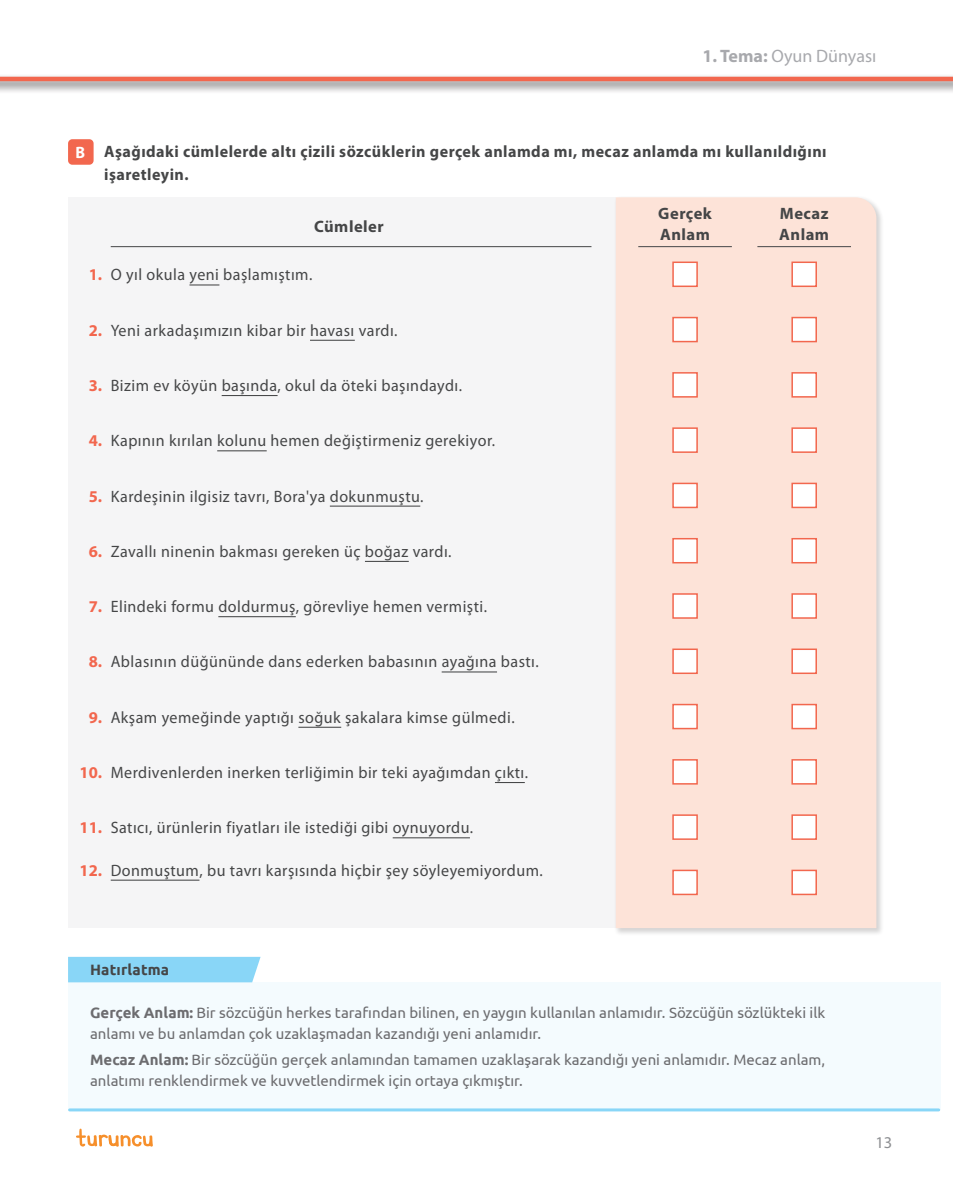
<style>
.page{position:relative;width:953px;height:1195px;background:#fff}
.page>*{position:absolute;margin:0;border:0;box-sizing:border-box;transform-origin:0 0}
.t1{font:18px "Myriad Pro";color:#a8a9ad}
.t2{font:16.5px "Myriad Pro";letter-spacing:.03em;color:#454647}
.t3{font:700 16.5px/21px "Myriad Pro";letter-spacing:.03em;color:#454647}
.t4{font:16.5px "Myriad Pro";color:#8d8f92}
.t5{font:700 16.5px "Myriad Pro";color:#fff}
.t6{font:15px/21px "Ubuntu";color:#6c6c6f}
.t7{font:700 15px "Ubuntu";letter-spacing:.01em;color:#454647}
.s1{font-weight:700}
.s2{font-weight:700;color:#f2674e}
</style>
<div class="page">
<div style="left:0;top:73px;width:952px;height:21px;background:#231f20;opacity:.75"></div>
<hr style="left:0;top:77px;width:952px;height:4px;background:#f2674e">
<svg style="left:76px;top:1128px;width:77px;height:19px"></svg>
<div style="left:68px;top:982px;width:872px;height:128px;background:#f4fbfe"></div>
<hr style="left:70px;top:1108px;width:868px;height:3px;background:#89d6f7">
<div style="left:68px;top:957px;width:192px;height:25px;background:#89d6f7"></div>
<div style="left:68px;top:197px;width:547px;height:731px;background:#f5f5f6"></div>
<div style="left:614px;top:196px;width:270px;height:740px;background:#231f20;opacity:.2"></div>
<div style="left:615px;top:197px;width:261px;height:731px;background:#fde3d8"></div>
<hr style="left:111px;top:246px;width:480px;height:1px;background:#454647">
<hr style="left:638px;top:246px;width:93px;height:1px;background:#454647">
<hr style="left:757px;top:246px;width:94px;height:1px;background:#454647">
<hr style="left:189px;top:284px;width:30px;height:1px;background:#454647">
<div style="left:672px;top:261px;width:25px;height:26px;background:#fff;border:2px solid #f2674e"></div>
<div style="left:791px;top:261px;width:25px;height:26px;background:#fff;border:2px solid #f2674e"></div>
<hr style="left:310px;top:340px;width:45px;height:1px;background:#454647">
<div style="left:672px;top:317px;width:25px;height:25px;background:#fff;border:2px solid #f2674e"></div>
<div style="left:791px;top:317px;width:25px;height:25px;background:#fff;border:2px solid #f2674e"></div>
<hr style="left:222px;top:395px;width:55px;height:1px;background:#454647">
<div style="left:672px;top:372px;width:25px;height:26px;background:#fff;border:2px solid #f2674e"></div>
<div style="left:791px;top:372px;width:25px;height:26px;background:#fff;border:2px solid #f2674e"></div>
<hr style="left:217px;top:450px;width:50px;height:1px;background:#454647">
<div style="left:672px;top:427px;width:25px;height:26px;background:#fff;border:2px solid #f2674e"></div>
<div style="left:791px;top:427px;width:25px;height:26px;background:#fff;border:2px solid #f2674e"></div>
<hr style="left:330px;top:506px;width:90px;height:1px;background:#454647">
<div style="left:672px;top:483px;width:25px;height:25px;background:#fff;border:2px solid #f2674e"></div>
<div style="left:791px;top:483px;width:25px;height:25px;background:#fff;border:2px solid #f2674e"></div>
<hr style="left:365px;top:561px;width:44px;height:1px;background:#454647">
<div style="left:672px;top:538px;width:25px;height:25px;background:#fff;border:2px solid #f2674e"></div>
<div style="left:791px;top:538px;width:25px;height:25px;background:#fff;border:2px solid #f2674e"></div>
<hr style="left:218px;top:616px;width:78px;height:1px;background:#454647">
<div style="left:672px;top:593px;width:25px;height:26px;background:#fff;border:2px solid #f2674e"></div>
<div style="left:791px;top:593px;width:25px;height:26px;background:#fff;border:2px solid #f2674e"></div>
<hr style="left:441px;top:671px;width:56px;height:1px;background:#454647">
<div style="left:672px;top:648px;width:25px;height:26px;background:#fff;border:2px solid #f2674e"></div>
<div style="left:791px;top:648px;width:25px;height:26px;background:#fff;border:2px solid #f2674e"></div>
<hr style="left:298px;top:727px;width:43px;height:1px;background:#454647">
<div style="left:672px;top:704px;width:25px;height:25px;background:#fff;border:2px solid #f2674e"></div>
<div style="left:791px;top:704px;width:25px;height:25px;background:#fff;border:2px solid #f2674e"></div>
<hr style="left:495px;top:782px;width:30px;height:1px;background:#454647">
<div style="left:672px;top:759px;width:25px;height:25px;background:#fff;border:2px solid #f2674e"></div>
<div style="left:791px;top:759px;width:25px;height:25px;background:#fff;border:2px solid #f2674e"></div>
<hr style="left:392px;top:837px;width:78px;height:1px;background:#454647">
<div style="left:672px;top:814px;width:25px;height:26px;background:#fff;border:2px solid #f2674e"></div>
<div style="left:791px;top:814px;width:25px;height:26px;background:#fff;border:2px solid #f2674e"></div>
<hr style="left:111px;top:879px;width:88px;height:2px;background:#454647">
<div style="left:672px;top:870px;width:25px;height:25px;background:#fff;border:2px solid #f2674e"></div>
<div style="left:791px;top:870px;width:25px;height:25px;background:#fff;border:2px solid #f2674e"></div>
<div style="left:68px;top:139px;width:26px;height:26px;background:#f2674e;border-radius:4px"></div>
<p class="t1" style="left:702px;top:45px;width:175px"><span class="s1">1. Tema:</span> Oyun Dünyası</p>
<p class="t5" style="left:76px;top:142px;width:11px">B</p>
<p class="t3" style="left:104px;top:140px;width:723px;line-height:22.5px">Aşağıdaki cümlelerde altı çizili sözcüklerin gerçek anlamda mı, mecaz anlamda mı kullanıldığını işaretleyin.</p>
<p class="t3" style="left:314px;top:215px;width:71px">Cümleler</p>
<p class="t3" style="left:658px;top:203px;width:55px">Gerçek<br>Anlam</p>
<p class="t3" style="left:779px;top:203px;width:51px">Mecaz<br>Anlam</p>
<p class="t2" style="left:89px;top:265px;width:225px"><span class="s2">1.</span> O yıl okula yeni başlamıştım.</p>
<p class="t2" style="left:89px;top:320px;width:310px"><span class="s2">2.</span> Yeni arkadaşımızın kibar bir havası vardı.</p>
<p class="t2" style="left:89px;top:375px;width:375px"><span class="s2">3.</span> Bizim ev köyün başında, okul da öteki başındaydı.</p>
<p class="t2" style="left:89px;top:431px;width:408px"><span class="s2">4.</span> Kapının kırılan kolunu hemen değiştirmeniz gerekiyor.</p>
<p class="t2" style="left:89px;top:486px;width:336px"><span class="s2">5.</span> Kardeşinin ilgisiz tavrı, Bora'ya dokunmuştu.</p>
<p class="t2" style="left:89px;top:541px;width:364px"><span class="s2">6.</span> Zavallı ninenin bakması gereken üç boğaz vardı.</p>
<p class="t2" style="left:89px;top:596px;width:400px"><span class="s2">7.</span> Elindeki formu doldurmuş, görevliye hemen vermişti.</p>
<p class="t2" style="left:89px;top:652px;width:451px"><span class="s2">8.</span> Ablasının düğününde dans ederken babasının ayağına bastı.</p>
<p class="t2" style="left:89px;top:707px;width:427px"><span class="s2">9.</span> Akşam yemeğinde yaptığı soğuk şakalara kimse gülmedi.</p>
<p class="t2" style="left:80px;top:762px;width:450px"><span class="s2">10.</span> Merdivenlerden inerken terliğimin bir teki ayağımdan çıktı.</p>
<p class="t2" style="left:80px;top:817px;width:395px"><span class="s2">11.</span> Satıcı, ürünlerin fiyatları ile istediği gibi oynuyordu.</p>
<p class="t2" style="left:80px;top:860px;width:464px"><span class="s2">12.</span> Donmuştum, bu tavrı karşısında hiçbir şey söyleyemiyordum.</p>
<p class="t7" style="left:90px;top:961px;width:81px">Hatırlatma</p>
<p class="t6" style="left:90px;top:1002px;width:736px"><span class="s1">Gerçek Anlam:</span> Bir sözcüğün herkes tarafından bilinen, en yaygın kullanılan anlamıdır. Sözcüğün sözlükteki ilk anlamı ve bu anlamdan çok uzaklaşmadan kazandığı yeni anlamıdır.</p>
<p class="t6" style="left:90px;top:1048px;width:736px"><span class="s1">Mecaz Anlam:</span> Bir sözcüğün gerçek anlamından tamamen uzaklaşarak kazandığı yeni anlamıdır. Mecaz anlam, anlatımı renklendirmek ve kuvvetlendirmek için ortaya çıkmıştır.</p>
<p class="t4" style="left:875px;top:1132px;width:18px">13</p>
</div>
